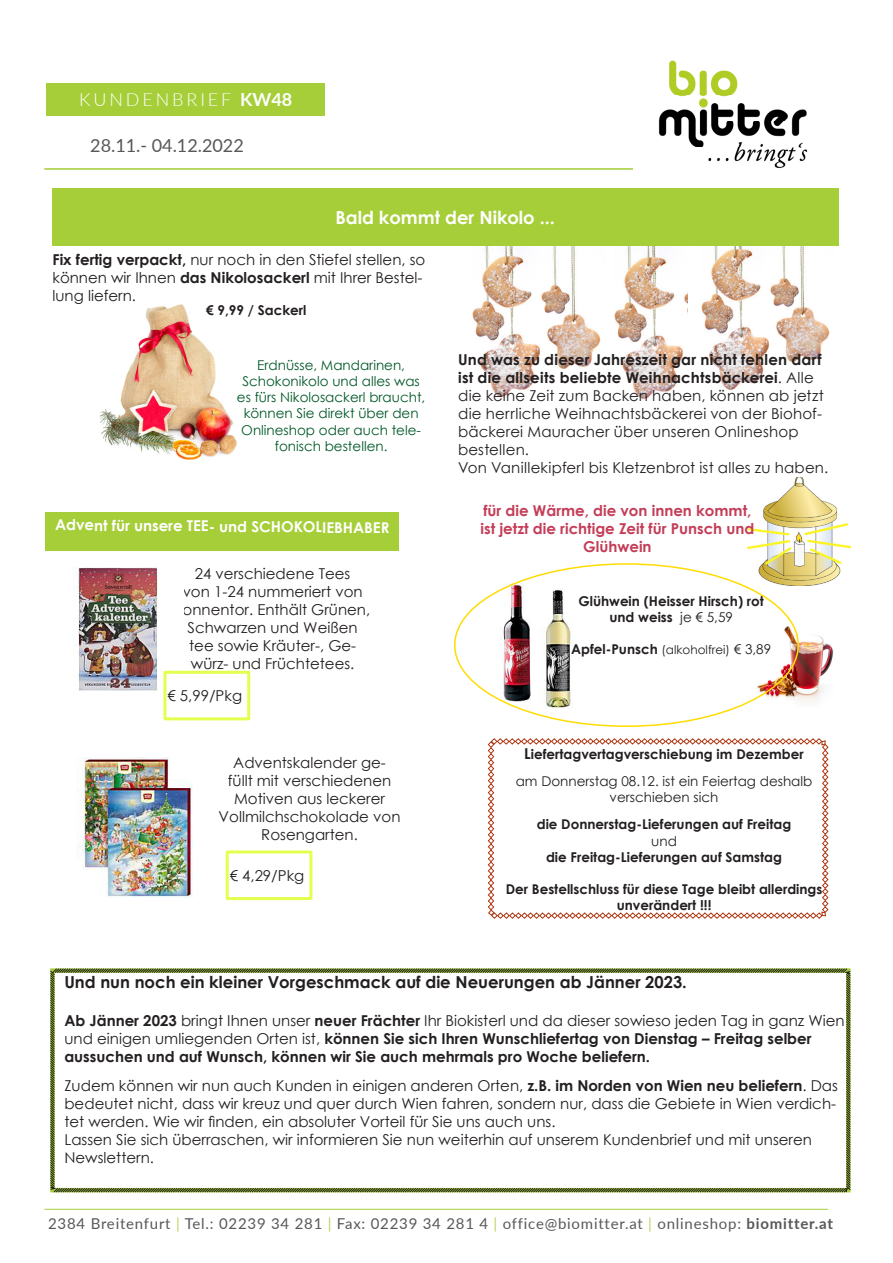
<style>
.page{position:relative;width:893px;height:1263px;background:#fff}
.page>*{position:absolute;margin:0;border:0;box-sizing:border-box;transform-origin:0 0}
.t1{font:700 18px "Century Gothic";color:#fff}
.t2{font:18px "Lato";color:#57585a}
.t3{font:300 18px "Lato";letter-spacing:.16em;color:#fff}
.t4{font:700 16.5px "Century Gothic";color:#231f20}
.t5{font:15px/18px "Century Gothic";color:#231f20}
.t6{font:700 15px/18px "Century Gothic";color:#231f20}
.t7{font:15px "Lato";letter-spacing:.05em;color:#57585a}
.t8{font:700 15px/18px "Century Gothic";color:#c43d58;text-align:center}
.t9{font:700 15px "Century Gothic";color:#fff}
.t10{font:700 13.5px/16.2px "Century Gothic";color:#231f20;text-align:center}
.t11{font:13.5px/16.2px "Century Gothic";color:#005828;text-align:center}
.t12{font:13.5px/16.2px "Century Gothic";color:#231f20;text-align:center}
.t13{font:12px "Century Gothic";color:#231f20}
.s1{font-weight:700}
.s2{font-weight:400}
.s3{font-weight:700;font-size:13.5px}
.s4{font-size:13.5px}
.s5{font-size:15px}
.s6{color:#b6d65f}
</style>
<div class="page">
<img style="left:701px;top:245px;width:133px;height:146px">
<img style="left:472px;top:245px;width:133px;height:153px">
<img style="left:615px;top:247px;width:72px;height:153px">
<img style="left:99px;top:304px;width:138px;height:156px">
<div style="left:47px;top:83px;width:278px;height:32px;background:#a6ce39"></div>
<hr style="left:45px;top:1209px;width:783px;height:1px;background:#a6ce39">
<hr style="left:45px;top:168px;width:783px;height:2px;background:#a6ce39">
<img style="left:634px;top:60px;width:194px;height:110px">
<div style="left:52px;top:188px;width:787px;height:57px;background:#a6ce39"></div>
<div style="left:46px;top:512px;width:353px;height:39px;background:#a6ce39"></div>
<img style="left:77px;top:758px;width:116px;height:139px">
<div style="left:226px;top:850px;width:86px;height:50px;border:3px solid #e5ff4e"></div>
<svg style="left:488px;top:738px;width:341px;height:181px"></svg>
<img style="left:747px;top:478px;width:104px;height:107px">
<img style="left:750px;top:617px;width:83px;height:87px">
<img style="left:476px;top:583px;width:55px;height:119px">
<img style="left:544px;top:589px;width:27px;height:120px">
<img style="left:75px;top:567px;width:108px;height:123px">
<div style="left:163px;top:671px;width:87px;height:49px;border:3px solid #e5ff4e"></div>
<svg style="left:50px;top:968px;width:801px;height:225px"></svg>
<p class="t3" style="left:79px;top:87px;width:215px">KUNDENBRIEF <span class="s1">KW48</span></p>
<p class="t2" style="left:90px;top:132px;width:155px">28.11.- 04.12.2022</p>
<p class="t1" style="left:335px;top:204px;width:221px">Bald kommt der Nikolo ...</p>
<p class="t5" style="left:52px;top:250px;width:374px"><span class="s1">Fix fertig verpackt,</span> nur noch in den Stiefel stellen, so können wir Ihnen <span class="s1">das Nikolosackerl</span> mit Ihrer Bestel&shy;lung liefern.</p>
<p class="t10" style="left:206px;top:301px;width:102px">€ 9,99 / Sackerl</p>
<p class="t11" style="left:237px;top:356px;width:190px">Erdnüsse, Mandarinen,<br>Schokonikolo und alles was es fürs Nikolosackerl braucht, können Sie direkt über den<br>Onlineshop oder auch tele&shy;fonisch bestellen.</p>
<p class="t9" style="left:55px;top:512px;width:336px;rotate:1deg">Advent für unsere TEE- und SCHOKOLIEBHABER</p>
<p class="t5" style="left:175px;top:564px;width:197px;text-align:center">24 verschiedene Tees<br>von 1-24 nummeriert von<br>Sonnentor. Enthält Grünen,<br>Schwarzen und Weißen tee sowie Kräuter-, Ge&shy;würz- und Früchtetees.</p>
<p class="t5" style="left:168px;top:687px;width:76px">€ 5,99/Pkg</p>
<p class="t5" style="left:219px;top:753px;width:183px;text-align:center">Adventskalender ge-<br>füllt mit verschiedenen<br>Motiven aus leckerer<br>Vollmilchschokolade von<br>Rosengarten.</p>
<p class="t5" style="left:230px;top:866px;width:76px">€ 4,29/Pkg</p>
<p class="t5" style="left:458px;top:350px;width:367px"><span class="s1">Und was zu dieser Jahreszeit gar nicht fehlen darf ist die allseits beliebte Weihnachtsbäckerei</span>. Alle die keine Zeit zum Backen haben, können ab jetzt die herrliche Weihnachtsbäckerei von der Biohof&shy;bäckerei Mauracher über unseren Onlineshop bestellen.</p>
<p class="t5" style="left:458px;top:458px;width:372px">Von Vanillekipferl bis Kletzenbrot ist alles zu haben.</p>
<p class="t8" style="left:480px;top:501px;width:275px">für die Wärme, die von innen kommt, ist jetzt die richtige Zeit für Punsch und<br>Glühwein</p>
<p class="t10" style="left:578px;top:592px;width:187px">Glühwein (Heisser Hirsch) rot und weiss <span class="s2">je € 5,59</span></p>
<p class="t13" style="left:571px;top:641px;width:202px"><span class="s3">Apfel-Punsch</span> (alkoholfrei) <span class="s4">€ 3,89</span></p>
<p class="t10" style="left:524px;top:746px;width:281px"><span class="s5">L</span>iefertagvertagverschiebung im Dezember</p>
<p class="t12" style="left:516px;top:773px;width:298px">am Donnerstag 08.12. ist ein Feiertag deshalb verschieben sich</p>
<p class="t10" style="left:537px;top:816px;width:256px">die Donnerstag-Lieferungen auf Freitag <span class="s2">und</span></p>
<p class="t10" style="left:546px;top:848px;width:237px">die Freitag-Lieferungen auf Samstag</p>
<p class="t10" style="left:506px;top:881px;width:318px">Der Bestellschluss für diese Tage bleibt allerdings unverändert !!!</p>
<p class="t4" style="left:64px;top:970px;width:624px">Und nun noch ein kleiner Vorgeschmack auf die Neuerungen ab Jänner 2023.</p>
<p class="t6" style="left:64px;top:1011px;width:782px">Ab Jänner 2023 <span class="s2">bringt Ihnen unser</span> neuer Frächter <span class="s2">Ihr Biokisterl und da dieser sowieso jeden Tag in ganz Wien und einigen umliegenden Orten ist,</span> können Sie sich Ihren Wunschliefertag von Dienstag – Freitag selber aussuchen und auf Wunsch, können wir Sie auch mehrmals pro Woche beliefern.</p>
<p class="t5" style="left:64px;top:1076px;width:775px">Zudem können wir nun auch Kunden in einigen anderen Orten, <span class="s1">z.B. im Norden von Wien neu beliefern</span>. Das bedeutet nicht, dass wir kreuz und quer durch Wien fahren, sondern nur, dass die Gebiete in Wien verdich&shy;tet werden. Wie wir finden, ein absoluter Vorteil für Sie uns auch uns.</p>
<p class="t5" style="left:64px;top:1130px;width:749px">Lassen Sie sich überraschen, wir informieren Sie nun weiterhin auf unserem Kundenbrief und mit unseren<br>Newslettern.</p>
<p class="t7" style="left:48px;top:1213px;width:786px">2384 Breitenfurt <span class="s6">|</span> Tel.: 02239 34 281 <span class="s6">|</span> Fax: 02239 34 281 4 <span class="s6">|</span> office@biomitter.at <span class="s6">|</span> onlineshop: <span class="s1">biomitter.at</span></p>
</div>
